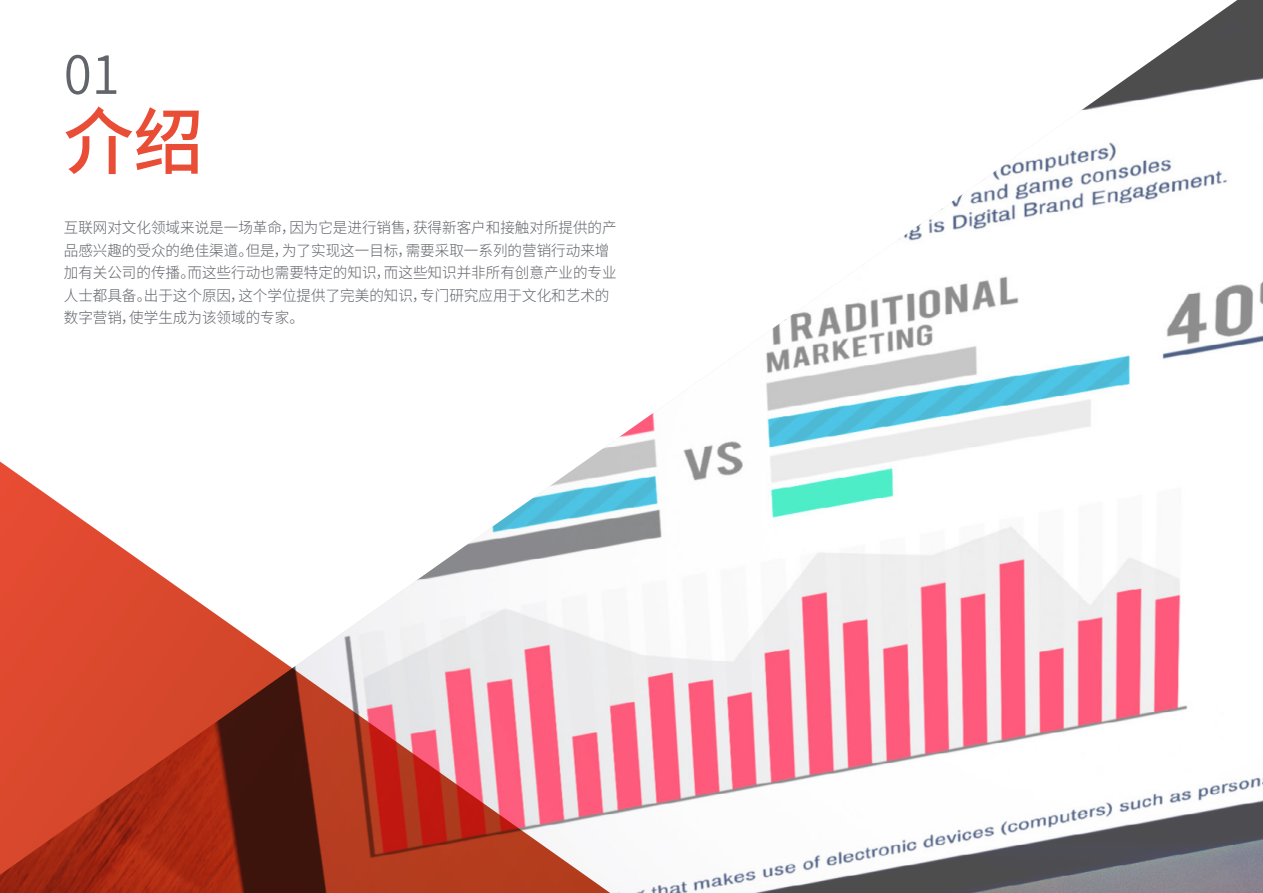
<style>
.page{position:relative;width:1263px;height:893px;background:#fff}
.page>*{position:absolute;margin:0;border:0;box-sizing:border-box;transform-origin:0 0}
.t1{font:500 72px "Source Han Sans CN";color:#e94d35}
.t2{font:52.5px "Source Han Sans CN";color:#61646a}
.t3{font:300 15px/22.5px "Source Han Sans CN";color:#61646a}
</style>
<div class="page">
<img style="left:618px;top:0;width:645px;height:893px">
<svg style="left:0;top:446px;width:640px;height:447px"></svg>
<h2 class="t2" style="left:64px;top:45px;width:57px">01</h2>
<h1 class="t1" style="left:64px;top:101px;width:141px">介绍</h1>
<p class="t3" style="left:64px;top:217px;width:554px">互联网对文化领域来说是一场革命，因为它是进行销售，获得新客户和接触对所提供的产品感兴趣的受众的绝佳渠道。但是，为了实现这一目标，需要采取一系列的营销行动来增加有关公司的传播。而这些行动也需要特定的知识，而这些知识并非所有创意产业的专业人士都具备。出于这个原因，这个学位提供了完美的知识，专门研究应用于文化和艺术的数字营销，使学生成为该领域的专家。</p>
</div>
